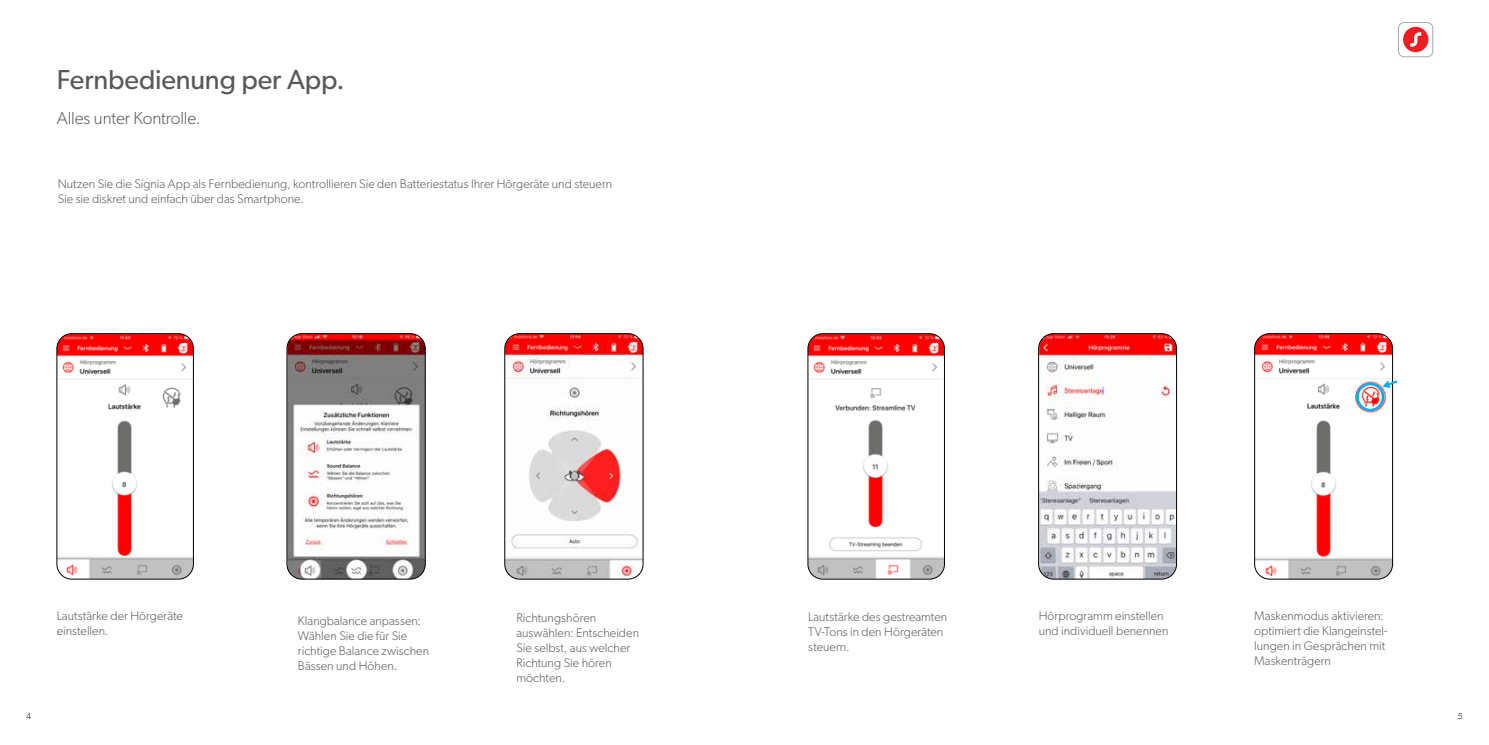
<style>
.page{position:relative;width:1489px;height:745px;background:#fff}
.page>*{position:absolute;margin:0;border:0;box-sizing:border-box;transform-origin:0 0}
.t1{font:27.5px "Gibson";letter-spacing:-.005em;color:#58595b}
.t2{font:300 17.5px "Gibson";letter-spacing:-.01em;color:#58595b}
.t3{font:300 12.5px/15px "Gibson";letter-spacing:.005em;color:#58595b}
.t4{font:300 8.75px "Gibson";color:#000}
</style>
<div class="page">
<div style="left:1398px;top:22px;width:34px;height:35px;border:1px solid #a7a9ac;border-radius:6px"></div>
<svg style="left:1398px;top:22px;width:33px;height:34px"></svg>
<img style="left:809px;top:334px;width:135px;height:244px">
<div style="left:807px;top:333px;width:137px;height:246px;border:1px solid #000;border-radius:15px"></div>
<img style="left:1254px;top:333px;width:138px;height:245px">
<div style="left:1254px;top:333px;width:138px;height:246px;border:1px solid #000;border-radius:15px"></div>
<img style="left:506px;top:333px;width:137px;height:245px">
<div style="left:504px;top:333px;width:139px;height:246px;border:1px solid #000;border-radius:15px"></div>
<img style="left:57px;top:334px;width:136px;height:244px">
<div style="left:57px;top:333px;width:136px;height:246px;border:1px solid #000;border-radius:15px"></div>
<img style="left:287px;top:333px;width:138px;height:245px">
<div style="left:287px;top:333px;width:138px;height:246px;border:1px solid #000;border-radius:15px"></div>
<img style="left:1039px;top:334px;width:137px;height:244px">
<div style="left:1038px;top:333px;width:138px;height:246px;border:1px solid #000;border-radius:15px"></div>
<div style="left:1355px;top:382px;width:29px;height:29px;border:3px solid #00aeef;border-radius:50%"></div>
<svg style="left:1381px;top:377px;width:13px;height:13px"></svg>
<h1 class="t1" style="left:57px;top:63px;width:289px">Fernbedienung per App.</h1>
<h2 class="t2" style="left:57px;top:108px;width:146px">Alles unter Kontrolle.</h2>
<p class="t3" style="left:58px;top:176px;width:556px">Nutzen Sie die Signia App als Fernbedienung, kontrollieren Sie den Batteriestatus Ihrer Hörgeräte und steuern<br>Sie sie diskret und einfach über das Smartphone.</p>
<p class="t3" style="left:516px;top:609px;width:124px">Richtungshören auswählen: Entscheiden<br>Sie selbst, aus welcher<br>Richtung Sie hören möchten.</p>
<p class="t3" style="left:1254px;top:607px;width:135px">Maskenmodus aktivieren: optimiert die Klangeinstel&shy;lungen in Gesprächen mit<br>Maskenträgern</p>
<p class="t3" style="left:57px;top:607px;width:128px">Lautstärke der Hörgeräte einstellen.</p>
<p class="t3" style="left:298px;top:612px;width:133px">Klangbalance anpassen:<br>Wählen Sie die für Sie richtige Balance zwischen<br>Bässen und Höhen.</p>
<p class="t3" style="left:808px;top:608px;width:140px">Lautstärke des gestreamten<br>TV-Tons in den Hörgeräten steuern.</p>
<p class="t3" style="left:1038px;top:607px;width:131px">Hörprogramm einstellen und individuell benennen</p>
<p class="t4" style="left:26px;top:710px;width:6px">4</p>
<p class="t4" style="left:1457px;top:710px;width:6px">5</p>
</div>
